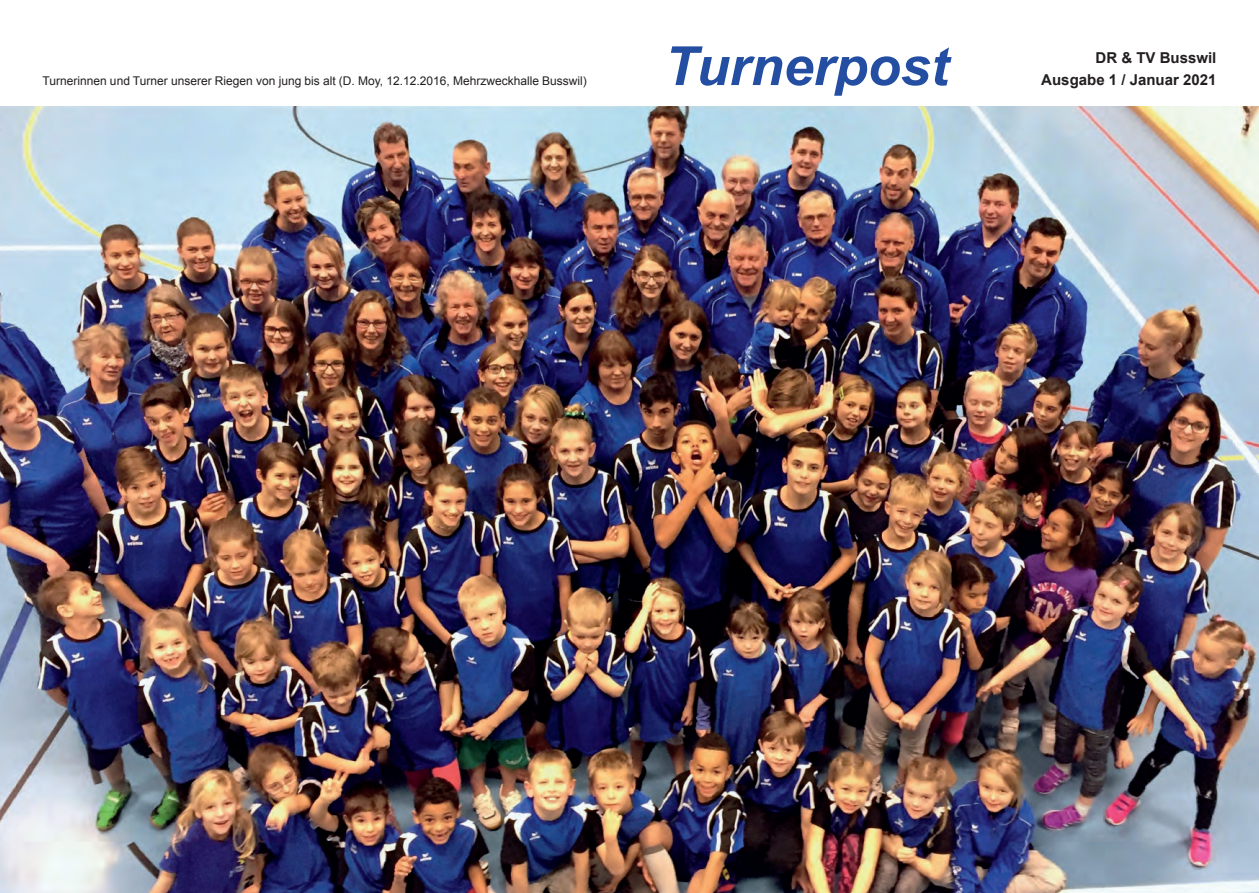
<style>
.page{position:relative;width:1259px;height:893px;background:#fff}
.page>*{position:absolute;margin:0;border:0;box-sizing:border-box;transform-origin:0 0}
.t1{font:italic 700 54px "Arial";color:#244ea1}
.t2{font:700 15px "Arial";color:#231f20}
.t3{font:12px "Arial";color:#231f20}
</style>
<div class="page">
<img style="left:0;top:106px;width:1259px;height:787px">
<p class="t3" style="left:43px;top:73px;width:546px">Turnerinnen und Turner unserer Riegen von jung bis alt (D. Moy, 12.12.2016, Mehrzweckhalle Busswil)</p>
<h1 class="t1" style="left:664px;top:31px;width:286px">Turnerpost</h1>
<p class="t2" style="left:1095px;top:47px;width:122px">DR &amp; TV Busswil</p>
<p class="t2" style="left:1041px;top:70px;width:177px">Ausgabe 1 / Januar 2021</p>
</div>
